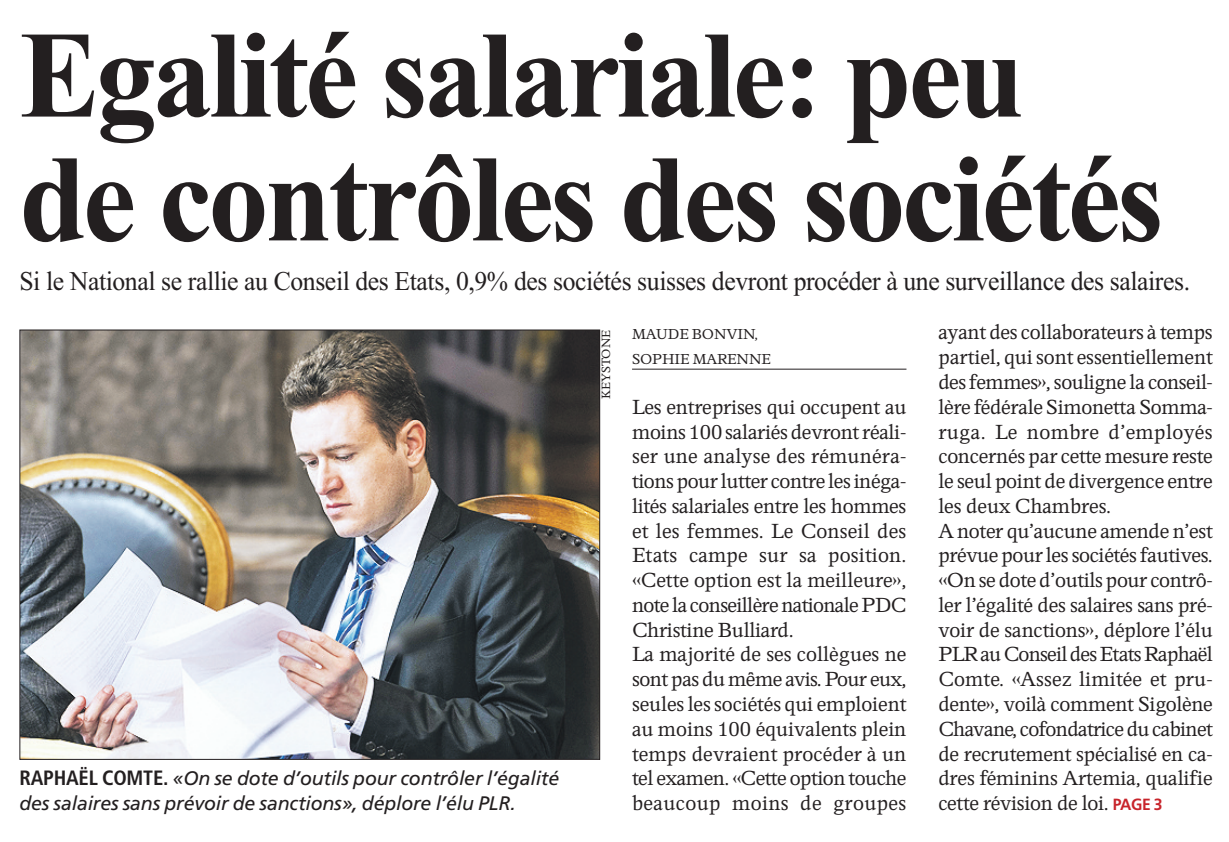
<style>
.page{position:relative;width:1229px;height:842px;background:#fff}
.page>*{position:absolute;margin:0;border:0;box-sizing:border-box;transform-origin:0 0}
.t1{font:700 123.75px/123.8px "Times New Roman";letter-spacing:-.03em;color:#231f20}
.t2{font:27px "Times New Roman";letter-spacing:-.015em;color:#231f20;scale:.95 1}
.t3{font:22.95px/24.8px "Perrywood";letter-spacing:-.015em;color:#231f20}
.t4{font:italic 19.57px/24.8px "Frutiger LT";letter-spacing:-.01em;color:#231f20}
.t5{font:16.2px/24.8px "Perrywood";letter-spacing:-.01em;color:#231f20}
.t6{font:13.5px "Perrywood";letter-spacing:-.005em;color:#231f20}
.s1{font-weight:700;font-style:normal;font-stretch:condensed;font-size:20.7px}
.s2{font-family:"Frutiger LT";font-weight:700;font-size:16.2px;color:#c8242b}
</style>
<div class="page">
<hr style="left:632px;top:368px;width:274px;height:1px;background:#231f20">
<img style="left:21px;top:331px;width:577px;height:426px">
<h1 class="t1" style="left:19px;top:12px;width:1145px">Egalité salariale: peu de contrôles des sociétés</h1>
<p class="t2" style="left:19px;top:265px;width:1233px">Si le National se rallie au Conseil des Etats, 0,9% des sociétés suisses devront procéder à une surveillance des salaires.</p>
<p class="t4" style="left:19px;top:767px;width:541px"><span class="s1">RAPHAËL COMTE.</span> «On se dote d’outils pour contrôler l’égalité des salaires sans prévoir de sanctions», déplore l’élu PLR.</p>
<p class="t6" style="left:601px;top:399px;width:71px;rotate:-90deg">KEYSTONE</p>
<p class="t5" style="left:632px;top:323px;width:140px">MAUDE BONVIN,<br>SOPHIE MARENNE</p>
<p class="t3" style="left:632px;top:396px;width:276px">Les entreprises qui occupent au moins 100 salariés devrontréali&shy;ser une analyse des rémunéra&shy;tionspourlutter contre lesinéga&shy;lités salariales entre les hommes et les femmes. Le Conseil des<br>Etats campe sur sa position. «Cette option est la meilleure», note la conseillèrenationalePDC<br>Christine Bulliard.<br>La majorité de ses collègues ne sont pas dumême avis. Pour eux, seules lessociétés qui emploient au moins 100 équivalents plein temps devraient procéder à un tel examen.«Cette optiontouche beaucoup moins de groupes</p>
<p class="t3" style="left:938px;top:322px;width:276px">ayant des collaborateurs à temps partiel, quisont essentiellement des femmes»,souligne la conseil&shy;lère fédérale Simonetta Somma&shy;ruga. Le nombre d’employés concernés par cette mesure reste le seul point de divergence entre les deux Chambres.<br>A noter qu’aucune amende n’est prévue pourlessociétésfautives. «Onse dote d’outils pour contrô&shy;ler l’égalité des salaires sans pré&shy;voir de sanctions», déplore l’élu<br>PLRauConseildesEtatsRaphaël<br>Comte. «Assez limitée et pru&shy;dente», voilà comment Sigolène<br>Chavane, cofondatriceducabinet de recrutement spécialisé en ca&shy;dres féminins Artemia, qualifie cette révision de loi. <span class="s2">PAGE 3</span></p>
</div>
